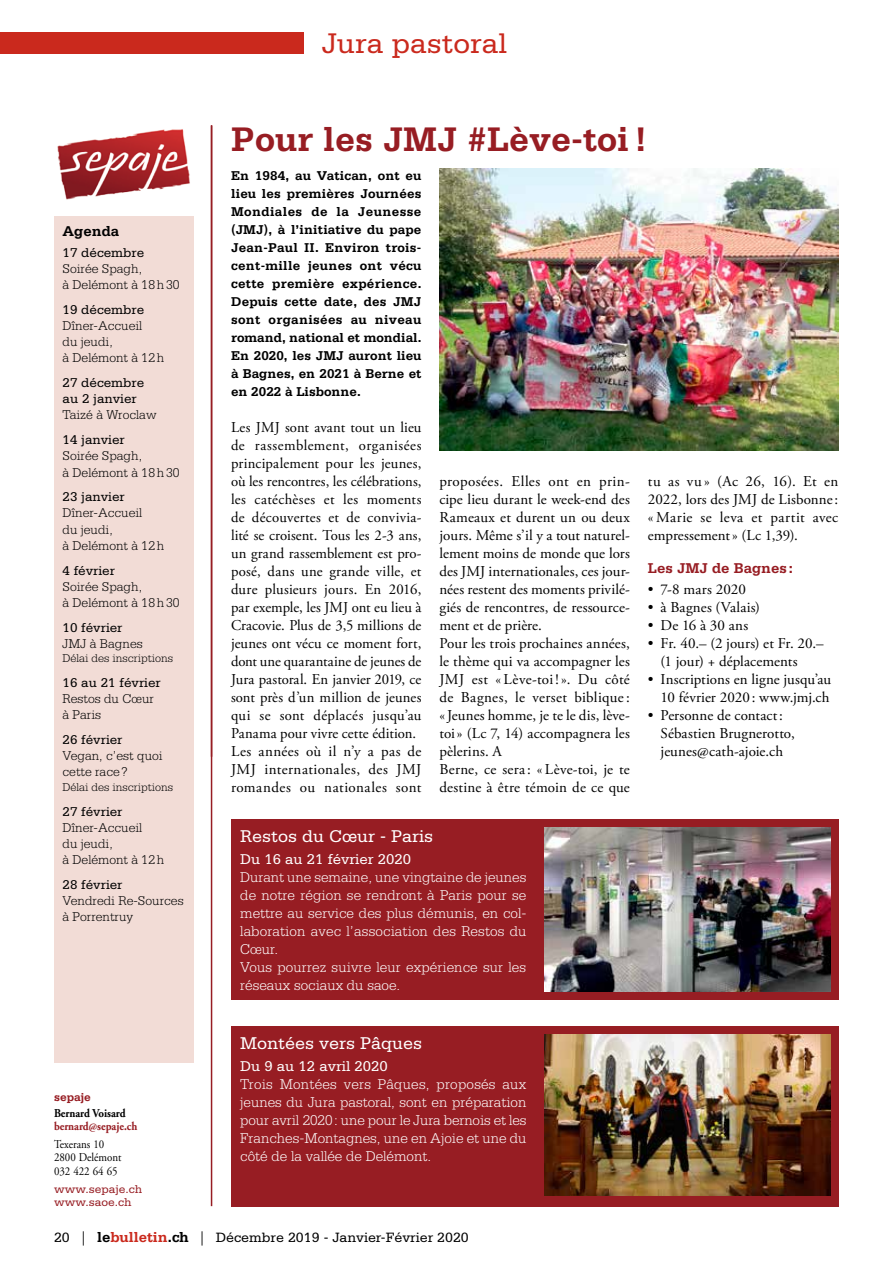
<style>
.page{position:relative;width:893px;height:1263px;background:#fff}
.page>*{position:absolute;margin:0;border:0;box-sizing:border-box;transform-origin:0 0}
.t1{font:700 36px "Serifa";color:#971d23}
.t2{font:30px "Serifa";color:#ca291d}
.t3{font:18px "Serifa";color:#fff}
.t4{font:15px/18px "Adobe Garamond Pro";letter-spacing:.01em;color:#000}
.t5{font:300 15px/18px "Serifa";color:#fff}
.t6{font:15px "Serifa";color:#fff}
.t7{font:700 15px "Serifa";color:#971d23}
.t8{font:700 15px "Serifa";color:#000}
.t9{font:14.25px "Serifa";color:#000}
.t10{font:700 13.5px/18px "Serifa";color:#000;text-align:justify}
.t11{font:300 13.5px/16.2px "Serifa";color:#000}
.t12{font:13.5px/16.2px "Serifa";color:#000}
.t13{font:300 12px "Serifa";color:#000}
.t14{font:12px/13.5px "Adobe Garamond Pro";color:#000;scale:.91 1}
.t15{font:12px/13.5px "Serifa";color:#971d23}
.t16{font:700 12px "Adobe Garamond Pro";color:#971d23;scale:.91 1}
.t17{font:700 12px "Adobe Garamond Pro";color:#000;scale:.91 1}
.t18{font:700 12px "Serifa";color:#971d23}
.s1{font-family:"Adobe Garamond Pro"}
.s2{font-weight:700;font-size:15px}
.s3{font-weight:700;font-size:15px;color:#ca291d}
</style>
<div class="page">
<div style="left:0;top:33px;width:304px;height:21px;background:#ca291d"></div>
<hr style="left:211px;top:126px;width:1px;height:1080px;background:#971d23">
<img style="left:57px;top:129px;width:133px;height:71px">
<div style="left:54px;top:216px;width:139px;height:846px;background:#f2dcd6"></div>
<hr style="left:211px;top:125px;width:1px;height:632px;background:#971d23">
<img style="left:439px;top:168px;width:400px;height:282px">
<div style="left:232px;top:819px;width:607px;height:180px;background:#971d23"></div>
<img style="left:544px;top:828px;width:286px;height:163px">
<div style="left:232px;top:1026px;width:607px;height:180px;background:#971d23"></div>
<img style="left:544px;top:1035px;width:286px;height:160px">
<h2 class="t2" style="left:322px;top:27px;width:187px">Jura pastoral</h2>
<p class="t8" style="left:63px;top:222px;width:58px">Agenda</p>
<p class="t12" style="left:63px;top:244px;width:83px">17 décembre</p>
<p class="t11" style="left:63px;top:260px;width:119px">Soirée Spagh,<br>à Delémont à 18h30</p>
<p class="t12" style="left:63px;top:301px;width:83px">19 décembre</p>
<p class="t11" style="left:63px;top:317px;width:103px">Dîner-Accueil<br>du jeudi,<br>à Delémont à 12h</p>
<p class="t12" style="left:63px;top:374px;width:83px">27 décembre au 2 janvier</p>
<p class="t11" style="left:63px;top:407px;width:96px">Taizé à Wroclaw</p>
<p class="t12" style="left:63px;top:431px;width:64px">14 janvier</p>
<p class="t11" style="left:63px;top:448px;width:119px">Soirée Spagh,<br>à Delémont à 18h30</p>
<p class="t12" style="left:63px;top:489px;width:64px">23 janvier</p>
<p class="t11" style="left:63px;top:505px;width:103px">Dîner-Accueil<br>du jeudi,<br>à Delémont à 12h</p>
<p class="t12" style="left:63px;top:562px;width:54px">4 février</p>
<p class="t11" style="left:63px;top:578px;width:119px">Soirée Spagh,<br>à Delémont à 18h30</p>
<p class="t12" style="left:63px;top:619px;width:62px">10 février</p>
<p class="t11" style="left:63px;top:635px;width:82px">JMJ à Bagnes</p>
<p class="t13" style="left:63px;top:652px;width:112px">Délai des inscriptions</p>
<p class="t12" style="left:63px;top:674px;width:100px">16 au 21 février</p>
<p class="t11" style="left:63px;top:690px;width:93px">Restos du Cœur à Paris</p>
<p class="t12" style="left:63px;top:731px;width:62px">26 février</p>
<p class="t11" style="left:63px;top:748px;width:102px">Vegan, c’est quoi cette race ?</p>
<p class="t13" style="left:63px;top:780px;width:112px">Délai des inscriptions</p>
<p class="t12" style="left:63px;top:803px;width:62px">27 février</p>
<p class="t11" style="left:63px;top:819px;width:103px">Dîner-Accueil<br>du jeudi,<br>à Delémont à 12h</p>
<p class="t12" style="left:63px;top:876px;width:62px">28 février</p>
<p class="t11" style="left:63px;top:892px;width:123px">Vendredi Re-Sources à Porrentruy</p>
<p class="t18" style="left:54px;top:1090px;width:38px">sepaje</p>
<p class="t17" style="left:54px;top:1106px;width:80px">Bernard Voisard</p>
<p class="t16" style="left:54px;top:1119px;width:93px">bernard@sepaje.ch</p>
<p class="t14" style="left:54px;top:1138px;width:76px">Texerans 10<br>2800 Delémont<br>032 422 64 65</p>
<p class="t15" style="left:54px;top:1182px;width:90px">www.sepaje.ch www.saoe.ch</p>
<h1 class="t1" style="left:231px;top:118px;width:418px">Pour les JMJ #Lève-toi!</h1>
<p class="t10" style="left:231px;top:166px;width:192px">En 1984, au Vatican, ont eu lieu les premières Journées Mondiales de la Jeunesse (JMJ), à l’initiative du pape Jean-Paul II. Environ trois&shy;cent-mille jeunes ont vécu cette première expérience.<br>Depuis cette date, des JMJ sont organisées au niveau romand, national et mondial.<br>En 2020, les JMJ auront lieu à Bagnes, en 2021 à Berne et en 2022 à Lisbonne.</p>
<p class="t4" style="left:231px;top:419px;width:192px">Les JMJ sont avant tout un lieu de rassemblement, organisées principalement pour les jeunes, où les rencontres, les célébrations, les catéchèses et les moments de découvertes et de convivia&shy;lité se croisent. Tous les 2-3 ans, un grand rassemblement est pro&shy;posé, dans une grande ville, et dure plusieurs jours. En 2016, par exemple, les JMJ ont eu lieu à<br>Cracovie. Plus de 3,5 millions de jeunes ont vécu ce moment fort, dont une quarantaine de jeunes de<br>Jura pastoral. En janvier 2019, ce sont près d’un million de jeunes qui se sont déplacés jusqu’au<br>Panama pour vivre cette édition.<br>Les années où il n’y a pas de<br>JMJ internationales, des JMJ romandes ou nationales sont</p>
<p class="t4" style="left:439px;top:473px;width:192px">proposées. Elles ont en prin&shy;cipe lieu durant le week-end des<br>Rameaux et durent un ou deux jours. Même s’il y a tout naturel&shy;lement moins de monde que lors des JMJ internationales, ces jour&shy;nées restent des moments privilé&shy;giés de rencontres, de ressource&shy;ment et de prière.<br>Pour les trois prochaines années, le thème qui va accompagner les<br>JMJ est « Lève-toi !». Du côté de Bagnes, le verset biblique: «Jeunes homme, je te le dis, lève&shy;toi» (Lc 7, 14) accompagnera les pèlerins. A<br>Berne, ce sera : « Lève-toi, je te destine à être témoin de ce que</p>
<p class="t4" style="left:648px;top:473px;width:192px;text-align:justify">tu as vu » (Ac 26, 16). Et en 2022, lors des JMJ de Lisbonne: « Marie se leva et partit avec empressement» (Lc 1,39).</p>
<p class="t7" style="left:648px;top:559px;width:147px">Les JMJ de Bagnes:</p>
<p class="t4" style="left:648px;top:581px;width:100px">• 7-8 mars 2020</p>
<p class="t4" style="left:648px;top:599px;width:114px">• à Bagnes (Valais)</p>
<p class="t4" style="left:648px;top:617px;width:102px">• De 16 à 30 ans</p>
<p class="t4" style="left:661px;top:635px;width:165px;text-indent:-13px">• Fr. 40.– (2 jours) et Fr. 20.– (1 jour) + déplacements</p>
<p class="t4" style="left:648px;top:671px;width:185px;text-align:right">• Inscriptions en ligne jusqu’au<br>10 février 2020: www.jmj.ch</p>
<p class="t4" style="left:661px;top:707px;width:136px;text-indent:-13px">• Personne de contact:<br>Sébastien Brugnerotto, jeunes@cath-ajoie.ch</p>
<p class="t3" style="left:240px;top:826px;width:195px">Restos du Cœur - Paris</p>
<p class="t6" style="left:240px;top:851px;width:172px">Du 16 au 21 février 2020</p>
<p class="t5" style="left:240px;top:868px;width:288px">Durant une semaine, une vingtaine de jeunes de notre région se rendront à Paris pour se mettre au service des plus démunis, en col&shy;laboration avec l’association des Restos du Cœur.<br>Vous pourrez suivre leur expérience sur les réseaux sociaux du saoe.</p>
<p class="t3" style="left:240px;top:1033px;width:184px">Montées vers Pâques</p>
<p class="t6" style="left:240px;top:1058px;width:149px">Du 9 au 12 avril 2020</p>
<p class="t5" style="left:240px;top:1075px;width:288px;text-align:justify">Trois Montées vers Pâques, proposés aux jeunes du Jura pastoral, sont en préparation pour avril 2020: une pour le Jura bernois et les Franches-Montagnes, une en Ajoie et une du côté de la vallée de Delémont.</p>
<p class="t9" style="left:54px;top:1230px;width:416px">20 <span class="s1">|</span> <span class="s2">le</span><span class="s3">bulletin</span><span class="s2">.ch</span> <span class="s1">|</span> Décembre 2019 - Janvier-Février 2020</p>
</div>
